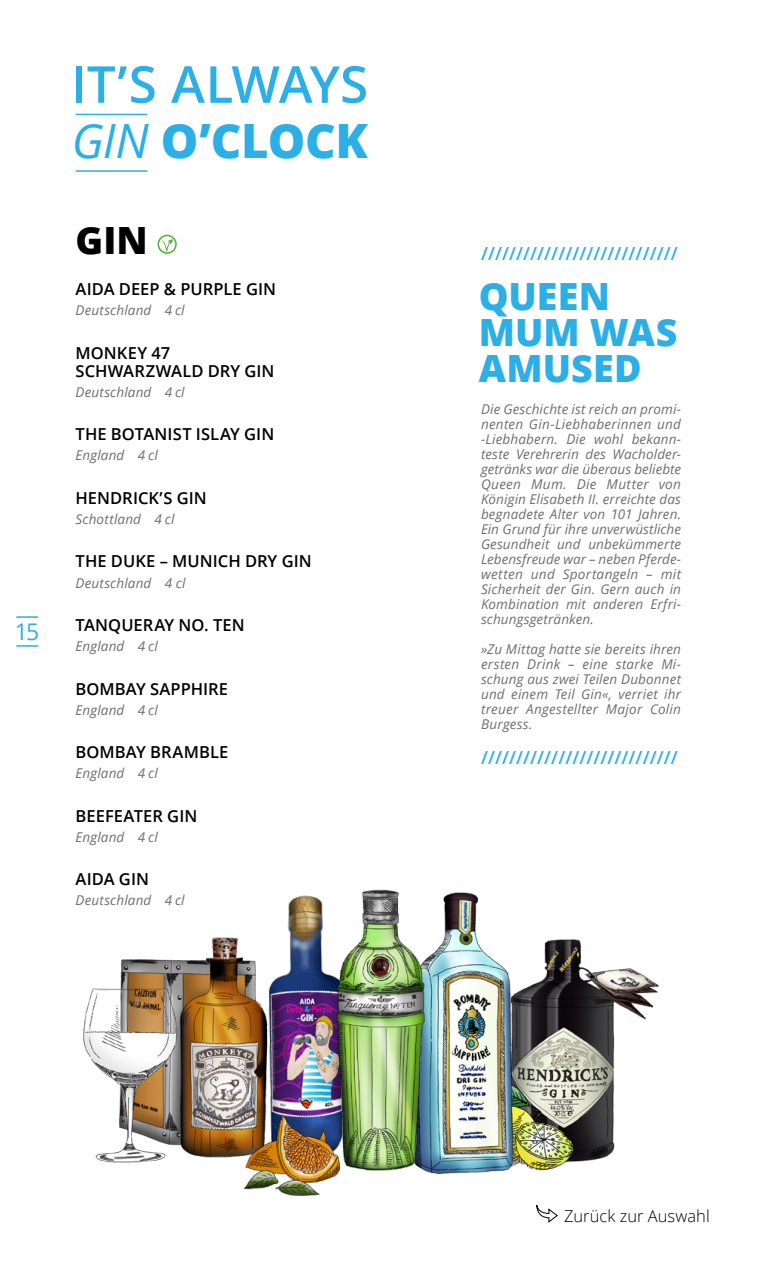
<style>
.page{position:relative;width:762px;height:1263px;background:#fff}
.page>*{position:absolute;margin:0;border:0;box-sizing:border-box;transform-origin:0 0}
.t1{font:600 51px "Open Sans";letter-spacing:-.01em;color:#2bafe6}
.t2{font:800 47.25px "Open Sans";letter-spacing:-.005em;color:#2bafe6}
.t3{font:800 37.5px/36px "Open Sans";color:#2bafe6}
.t4{font:800 37.5px "Open Sans";color:#000}
.t5{font:22.95px "Open Sans";color:#2bafe6}
.t6{font:600 18px "Open Sans";color:#2bafe6}
.t7{font:600 16.5px/18px "Open Sans";color:#000}
.t8{font:300 16.5px "Open Sans";color:#000}
.t9{font:italic 13.5px/15px "Open Sans";letter-spacing:.01em;color:#6f6f6e;text-align:justify}
.s1{font-weight:400;font-style:italic}
</style>
<div class="page">
<svg style="left:536px;top:1205px;width:22px;height:18px"></svg>
<img style="left:639px;top:973px;width:20px;height:47px">
<img style="left:193px;top:937px;width:42px;height:221px">
<img style="left:434px;top:892px;width:205px;height:282px">
<img style="left:235px;top:889px;width:199px;height:307px">
<img style="left:83px;top:959px;width:110px;height:204px">
<svg style="left:161px;top:239px;width:12px;height:12px"></svg>
<div style="left:157px;top:235px;width:20px;height:19px;border:2px solid #51ae30;border-radius:50%"></div>
<hr style="left:76px;top:114px;width:71px;height:1px;background:#2bafe6">
<hr style="left:76px;top:170px;width:71px;height:2px;background:#2bafe6">
<hr style="left:16px;top:645px;width:22px;height:2px;background:#2bafe6">
<hr style="left:16px;top:616px;width:22px;height:2px;background:#2bafe6">
<h3 class="t5" style="left:15px;top:616px;width:26px">15</h3>
<h1 class="t1" style="left:71px;top:49px;width:298px">IT’S ALWAYS</h1>
<h2 class="t2" style="left:72px;top:105px;width:297px"><span class="s1">GIN</span> O’CLOCK</h2>
<h3 class="t4" style="left:75px;top:212px;width:74px">GIN</h3>
<p class="t7" style="left:75px;top:280px;width:202px">AIDA DEEP &amp; PURPLE GIN</p>
<p class="t9" style="left:75px;top:303px;width:111px">Deutschland 4 cl</p>
<p class="t7" style="left:75px;top:344px;width:200px">MONKEY 47<br>SCHWARZWALD DRY GIN</p>
<p class="t9" style="left:75px;top:384px;width:111px">Deutschland 4 cl</p>
<p class="t7" style="left:75px;top:425px;width:200px">THE BOTANIST ISLAY GIN</p>
<p class="t9" style="left:75px;top:448px;width:84px">England 4 cl</p>
<p class="t7" style="left:75px;top:489px;width:133px">HENDRICK’S GIN</p>
<p class="t9" style="left:75px;top:511px;width:100px">Schottland 4 cl</p>
<p class="t7" style="left:75px;top:552px;width:237px">THE DUKE – MUNICH DRY GIN</p>
<p class="t9" style="left:75px;top:575px;width:111px">Deutschland 4 cl</p>
<p class="t7" style="left:75px;top:616px;width:170px">TANQUERAY NO. TEN</p>
<p class="t9" style="left:75px;top:638px;width:84px">England 4 cl</p>
<p class="t7" style="left:75px;top:679px;width:154px">BOMBAY SAPPHIRE</p>
<p class="t9" style="left:75px;top:702px;width:84px">England 4 cl</p>
<p class="t7" style="left:75px;top:743px;width:154px">BOMBAY BRAMBLE</p>
<p class="t9" style="left:75px;top:765px;width:84px">England 4 cl</p>
<p class="t7" style="left:75px;top:806px;width:123px">BEEFEATER GIN</p>
<p class="t9" style="left:75px;top:829px;width:84px">England 4 cl</p>
<p class="t7" style="left:75px;top:870px;width:75px">AIDA GIN</p>
<p class="t9" style="left:75px;top:892px;width:111px">Deutschland 4 cl</p>
<h3 class="t6" style="left:480px;top:242px;width:198px">////////////////////////////</h3>
<h3 class="t3" style="left:478px;top:277px;width:200px">QUEEN<br>MUM WAS<br>AMUSED</h3>
<p class="t9" style="left:480px;top:401px;width:201px">Die Geschichte ist reich an promi&shy;nenten Gin-Liebhaberinnen und -Liebhabern. Die wohl bekann&shy;teste Verehrerin des Wacholder&shy;getränks war die überaus beliebte Queen Mum. Die Mutter von Königin Elisabeth II. erreichte das begnadete Alter von 101 Jahren.<br>Ein Grund für ihre unverwüstliche Gesundheit und unbekümmerte Lebensfreude war – neben Pferde&shy;wetten und Sportangeln – mit Sicherheit der Gin. Gern auch in Kombination mit anderen Erfri&shy;schungsgetränken.</p>
<p class="t9" style="left:480px;top:641px;width:201px">»Zu Mittag hatte sie bereits ihren ersten Drink – eine starke Mi&shy;schung aus zwei Teilen Dubonnet und einem Teil Gin«, verriet ihr treuer Angestellter Major Colin Burgess.</p>
<h3 class="t6" style="left:480px;top:745px;width:198px">////////////////////////////</h3>
<p class="t8" style="left:564px;top:1204px;width:147px">Zurück zur Auswahl</p>
</div>
